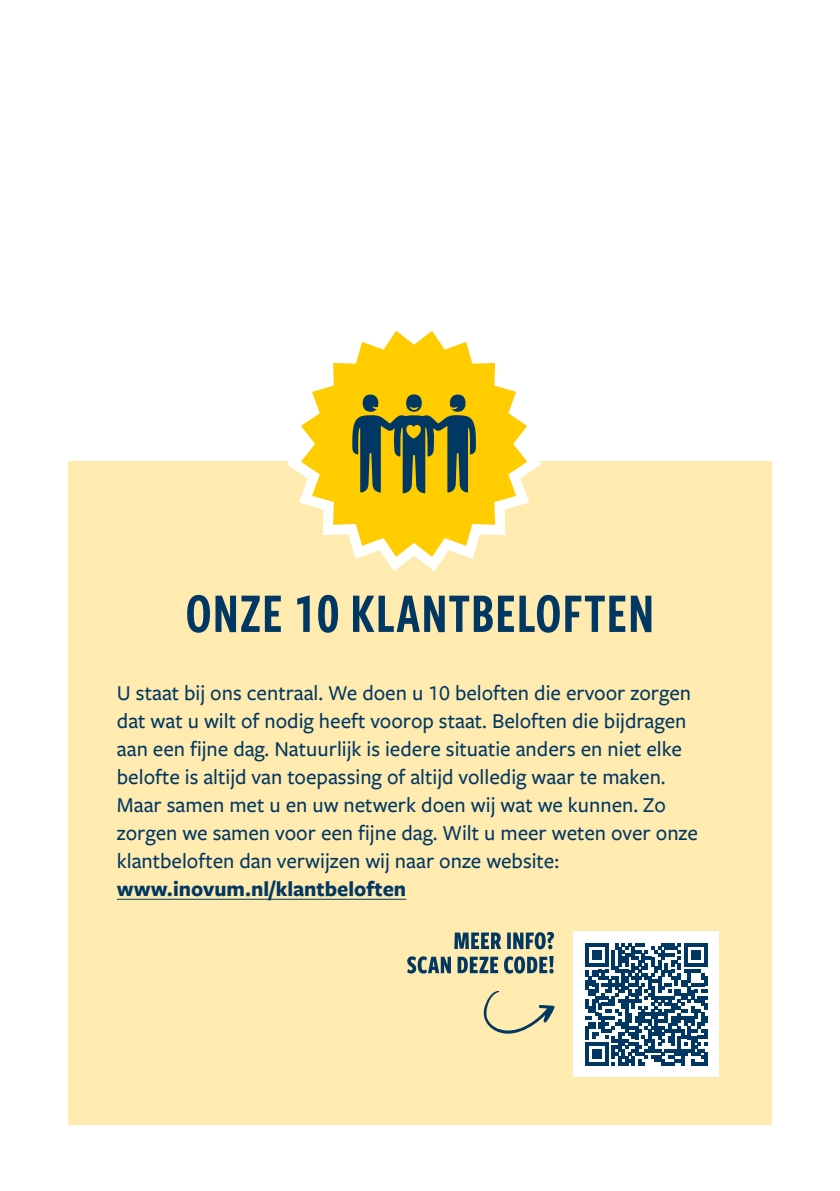
<style>
.page{position:relative;width:840px;height:1191px;background:#fff}
.page>*{position:absolute;margin:0;border:0;box-sizing:border-box;transform-origin:0 0}
.t1{font:58px "Freight Sans Cmp Pro Semi";letter-spacing:.01em;color:#003863}
.t2{font:500 22px/28px "Freight Sans Pro";color:#003863}
.t3{font:700 22px "Freight Sans Pro";color:#003863}
</style>
<div class="page">
<div style="left:68px;top:461px;width:703px;height:663px;background:#ffeaaf"></div>
<hr style="left:117px;top:899px;width:289px;height:1px;background:#003863">
<div style="left:573px;top:932px;width:145px;height:145px;background:#fff"></div>
<svg style="left:585px;top:943px;width:122px;height:122px"></svg>
<hr style="left:703px;top:1052px;width:4px;height:13px;background:#003863">
<svg style="left:286px;top:331px;width:256px;height:241px"></svg>
<svg style="left:352px;top:393px;width:123px;height:100px;background:#7e8131"></svg>
<svg style="left:483px;top:991px;width:71px;height:43px"></svg>
<svg style="left:407px;top:956px;width:146px;height:17px"></svg>
<svg style="left:454px;top:932px;width:99px;height:17px"></svg>
<h1 class="t1" style="left:185px;top:573px;width:470px">ONZE 10 KLANTBELOFTEN</h1>
<p class="t2" style="left:117px;top:678px;width:582px">U staat bij ons centraal. We doen u 10 beloften die ervoor zorgen dat wat u wilt of nodig heeft voorop staat. Beloften die bijdragen aan een fijne dag. Natuurlijk is iedere situatie anders en niet elke belofte is altijd van toepassing of altijd volledig waar te maken.<br>Maar samen met u en uw netwerk doen wij wat we kunnen. Zo zorgen we samen voor een fijne dag. Wilt u meer weten over onze klantbeloften dan verwijzen wij naar onze website:</p>
<p class="t3" style="left:117px;top:874px;width:291px">www.inovum.nl/klantbeloften</p>
</div>
